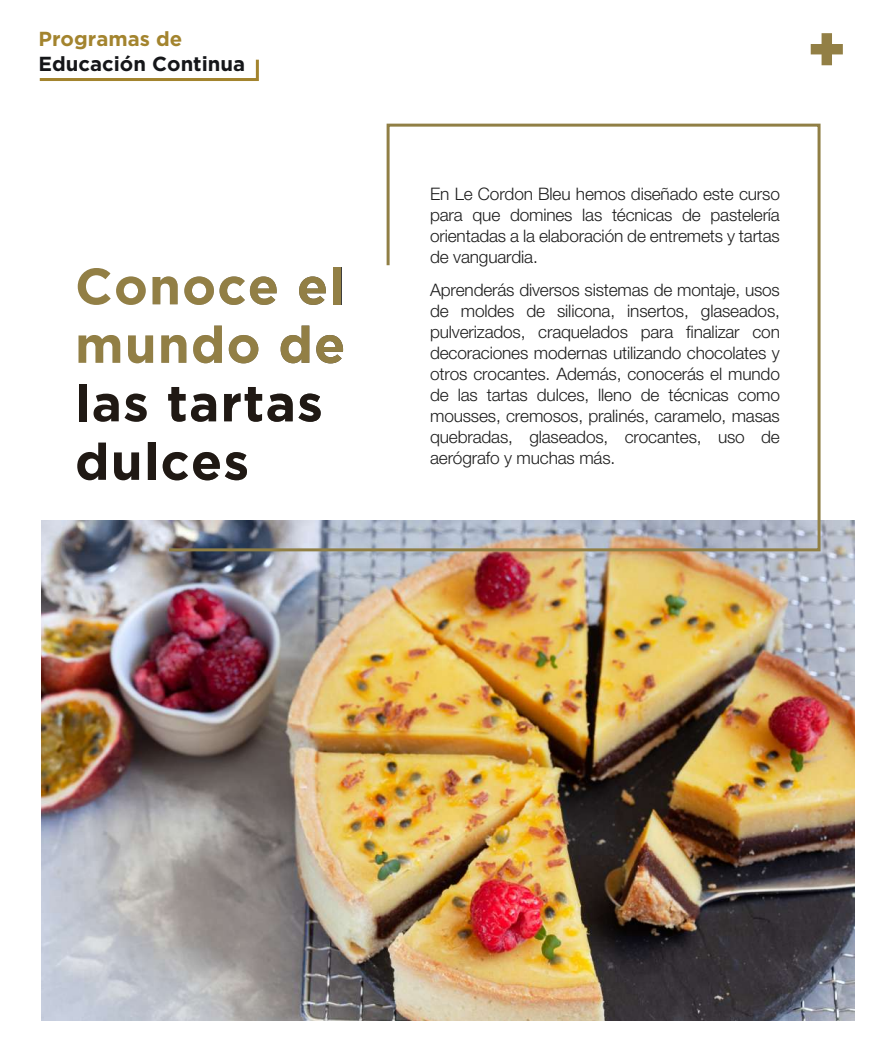
<style>
.page{position:relative;width:892px;height:1063px;background:#fff}
.page>*{position:absolute;margin:0;border:0;box-sizing:border-box;transform-origin:0 0}
.t1{font:700 51px/58.5px "Gotham";letter-spacing:.025em;color:#927f45}
.t2{font:700 51px/58.5px "Gotham";letter-spacing:.025em;color:#201914}
.t3{font:700 20.25px "Gotham";color:#151619}
.t4{font:700 20.25px "Gotham";color:#a3842e}
.t5{font:300 17.25px/21px "Helvetica Neue LT Std";letter-spacing:-.01em;color:#1e1e1e;text-align:justify}
</style>
<div class="page">
<img style="left:42px;top:520px;width:812px;height:501px">
<svg style="left:811px;top:33px;width:32px;height:32px"></svg>
<svg style="left:90px;top:268px;width:56px;height:37px"></svg>
<svg style="left:153px;top:277px;width:13px;height:27px"></svg>
<svg style="left:90px;top:335px;width:30px;height:28px"></svg>
<svg style="left:128px;top:335px;width:25px;height:28px"></svg>
<svg style="left:161px;top:335px;width:5px;height:28px"></svg>
<div style="left:79px;top:384px;width:8px;height:37px;background:#fafafa"></div>
<svg style="left:94px;top:394px;width:25px;height:28px"></svg>
<svg style="left:125px;top:394px;width:22px;height:28px"></svg>
<svg style="left:90px;top:443px;width:16px;height:37px"></svg>
<svg style="left:114px;top:452px;width:25px;height:28px"></svg>
<div style="left:148px;top:443px;width:7px;height:37px;background:#c8c8c8"></div>
<svg style="left:163px;top:457px;width:3px;height:18px"></svg>
<svg style="left:39px;top:59px;width:220px;height:22px"></svg>
<svg style="left:166px;top:123px;width:656px;height:430px"></svg>
<p class="t4" style="left:39px;top:27px;width:145px">Programas de</p>
<p class="t3" style="left:39px;top:52px;width:208px">Educación Continua</p>
<h1 class="t1" style="left:75px;top:256px;width:272px">Conoce el mundo de</h1>
<h1 class="t2" style="left:75px;top:373px;width:249px">las tartas dulces</h1>
<p class="t5" style="left:430px;top:183px;width:351px">En Le Cordon Bleu hemos diseñado este curso para que domines las técnicas de pastelería orientadas a la elaboración de entremets y tartas de vanguardia.</p>
<p class="t5" style="left:430px;top:279px;width:351px">Aprenderás diversos sistemas de montaje, usos de moldes de silicona, insertos, glaseados, pulverizados, craquelados para finalizar con decoraciones modernas utilizando chocolates y otros crocantes. Además, conocerás el mundo de las tartas dulces, lleno de técnicas como mousses, cremosos, pralinés, caramelo, masas quebradas, glaseados, crocantes, uso de aerógrafo y muchas más.</p>
</div>
